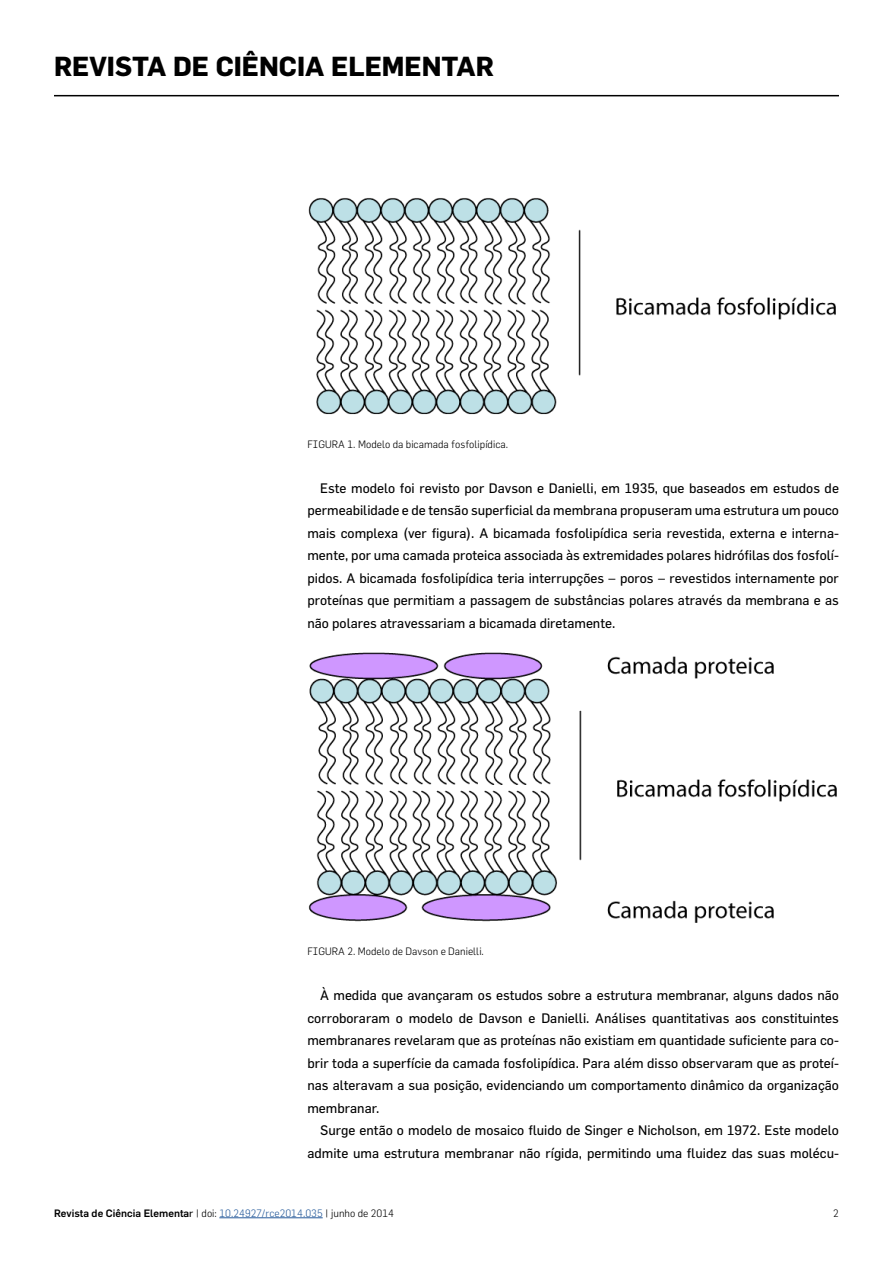
<style>
.page{position:relative;width:893px;height:1263px;background:#fff}
.page>*{position:absolute;margin:0;border:0;box-sizing:border-box;transform-origin:0 0}
.t1{font:700 27px "Flama";color:#000}
.t2{font:13.5px/22.5px "Flama";color:#000;text-align:justify}
.t3{font:300 10.5px "Flama";color:#000}
.t4{font:500 10.5px "Flama";color:#000}
.s1{font-weight:400}
.s2{font-weight:300}
.s3{font-weight:300;color:#275b9b}
</style>
<div class="page">
<hr style="left:54px;top:95px;width:785px;height:1px;background:#000">
<hr style="left:219px;top:1217px;width:104px;height:1px;background:#275b9b">
<img style="left:308px;top:198px;width:528px;height:217px">
<img style="left:308px;top:652px;width:529px;height:270px">
<h1 class="t1" style="left:54px;top:50px;width:441px">REVISTA DE CIÊNCIA ELEMENTAR</h1>
<p class="t3" style="left:307px;top:438px;width:202px">FIGURA 1. Modelo da bicamada fosfolipídica.</p>
<p class="t2" style="left:307px;top:476px;width:533px;text-indent:13px">Este modelo foi revisto por Davson e Danielli, em 1935, que baseados em estudos de permeabilidade e de tensão superficial da membrana propuseram uma estrutura um pouco mais complexa (ver figura). A bicamada fosfolipídica seria revestida, externa e interna&shy;mente, por uma camada proteica associada às extremidades polares hidrófilas dos fosfolí&shy;pidos. A bicamada fosfolipídica teria interrupções – poros – revestidos internamente por proteínas que permitiam a passagem de substâncias polares através da membrana e as não polares atravessariam a bicamada diretamente.</p>
<p class="t3" style="left:307px;top:945px;width:178px">FIGURA 2. Modelo de Davson e Danielli.</p>
<p class="t2" style="left:307px;top:983px;width:533px;text-indent:13px">À medida que avançaram os estudos sobre a estrutura membranar, alguns dados não corroboraram o modelo de Davson e Danielli. Análises quantitativas aos constituintes membranares revelaram que as proteínas não existiam em quantidade suficiente para co&shy;brir toda a superfície da camada fosfolipídica. Para além disso observaram que as proteí&shy;nas alteravam a sua posição, evidenciando um comportamento dinâmico da organização membranar.</p>
<p class="t2" style="left:307px;top:1119px;width:533px;text-align:right">Surge então o modelo de mosaico fluido de Singer e Nicholson, em 1972. Este modelo admite uma estrutura membranar não rígida, permitindo uma fluidez das suas molécu-</p>
<p class="t4" style="left:54px;top:1206px;width:342px">Revista de Ciência Elementa<span class="s1">r</span> <span class="s2">| doi:</span> <span class="s3">10.24927/rce2014.035</span> <span class="s2">| junho de 2014</span></p>
<p class="t3" style="left:833px;top:1207px;width:7px">2</p>
</div>
